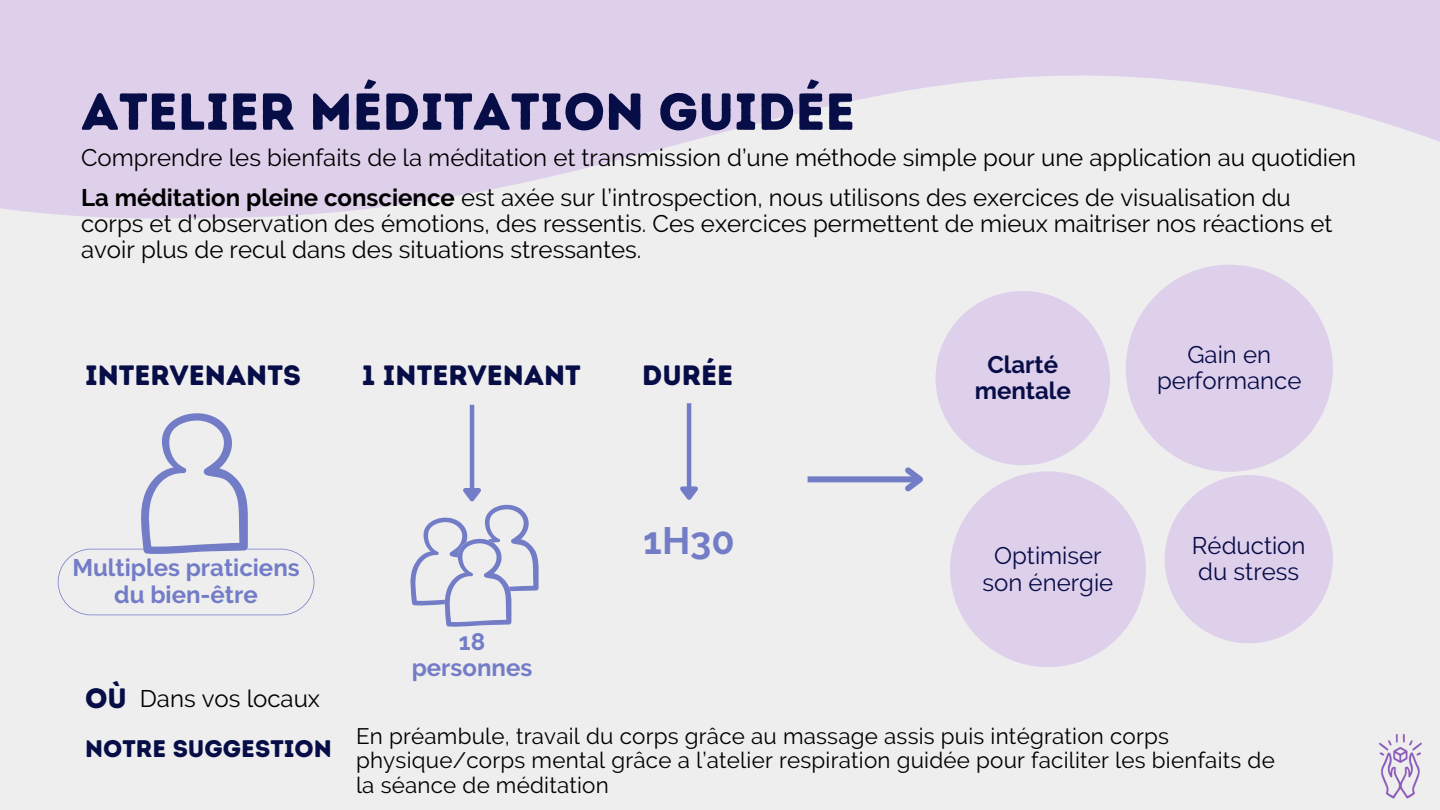
<style>
.page{position:relative;width:1440px;height:810px;background:#eee}
.page>*{position:absolute;margin:0;border:0;box-sizing:border-box;transform-origin:0 0}
.t1{font:52px "Intro Rust Base";color:#070d47}
.t2{font:700 38px "Raleway";color:#737cc7}
.t3{font:28px "Intro Rust Base";color:#070d47}
.t4{font:24px/26.2px "Raleway";color:#000}
.t5{font:24px/26.2px "Raleway";color:#070d47;text-align:center}
.t6{font:700 24px/26.2px "Raleway";color:#737cc7;text-align:center}
.t7{font:24px "Intro Rust Base";color:#070d47}
.t8{font:700 24px/26.2px "Raleway";color:#070d47;text-align:center}
.t9{font:22.4px/24.5px "Raleway";letter-spacing:.01em;color:#000}
.s1{font-weight:700}
</style>
<div class="page">
<svg style="left:0;top:24px;width:1440px;height:195px;fill:#decfeb"></svg>
<div style="left:0;top:0;width:1440px;height:24px;background:#decfeb"></div>
<img style="left:1379px;top:734px;width:43px;height:65px">
<svg style="left:58px;top:413px;width:256px;height:202px"></svg>
<hr style="left:470px;top:405px;width:4px;height:84px;background:#737cc7">
<svg style="left:410px;top:484px;width:128px;height:143px"></svg>
<div style="left:950px;top:471px;width:196px;height:196px;background:#decfeb;border-radius:50%"></div>
<div style="left:936px;top:291px;width:174px;height:174px;background:#decfeb;border-radius:50%"></div>
<div style="left:1126px;top:265px;width:207px;height:207px;background:#decfeb;border-radius:50%"></div>
<div style="left:808px;top:476px;width:112px;height:6px;background:#737cc7"></div>
<svg style="left:900px;top:467px;width:23px;height:25px"></svg>
<hr style="left:687px;top:403px;width:4px;height:85px;background:#737cc7">
<svg style="left:680px;top:482px;width:18px;height:18px"></svg>
<div style="left:1165px;top:475px;width:168px;height:168px;background:#decfeb;border-radius:50%"></div>
<p class="t1" style="left:81px;top:80px;width:775px">ATELIER MÉDITATION GUIDÉE</p>
<h1 class="t4" style="left:81px;top:144px;width:1277px">Comprendre les bienfaits de la méditation et transmission d’une méthode simple pour une application au quotidien</h1>
<p class="t4" style="left:81px;top:184px;width:1253px"><span class="s1">La méditation pleine conscience</span> est axée sur l’introspection, nous utilisons des exercices de visualisation du corps et d’observation des émotions, des ressentis. Ces exercices permettent de mieux maitriser nos réactions et avoir plus de recul dans des situations stressantes.</p>
<p class="t3" style="left:85px;top:359px;width:217px">INTERVENANTS</p>
<p class="t3" style="left:362px;top:359px;width:221px">1 INTERVENANT</p>
<p class="t3" style="left:642px;top:359px;width:93px">DURÉE</p>
<h3 class="t8" style="left:975px;top:351px;width:98px">Clarté mentale</h3>
<p class="t5" style="left:1187px;top:341px;width:85px">Gain en</p>
<p class="t5" style="left:1157px;top:368px;width:146px">performance</p>
<p class="t6" style="left:72px;top:555px;width:229px">Multiples praticiens du bien-être</p>
<h5 class="t3" style="left:85px;top:681px;width:43px">OÙ</h5>
<p class="t4" style="left:140px;top:686px;width:182px">Dans vos locaux</p>
<p class="t7" style="left:85px;top:734px;width:248px">NOTRE SUGGESTION</p>
<h5 class="t6" style="left:412px;top:628px;width:122px">18 personnes</h5>
<p class="t2" style="left:643px;top:518px;width:93px">1H30</p>
<h5 class="t5" style="left:1192px;top:532px;width:115px;text-align:left">Réduction du stress</h5>
<p class="t5" style="left:983px;top:543px;width:132px">Optimiser son énergie</p>
<h4 class="t9" style="left:356px;top:724px;width:920px">En préambule, travail du corps grâce au massage assis puis intégration corps physique/corps mental grâce a l’atelier respiration guidée pour faciliter les bienfaits de la séance de méditation</h4>
</div>
